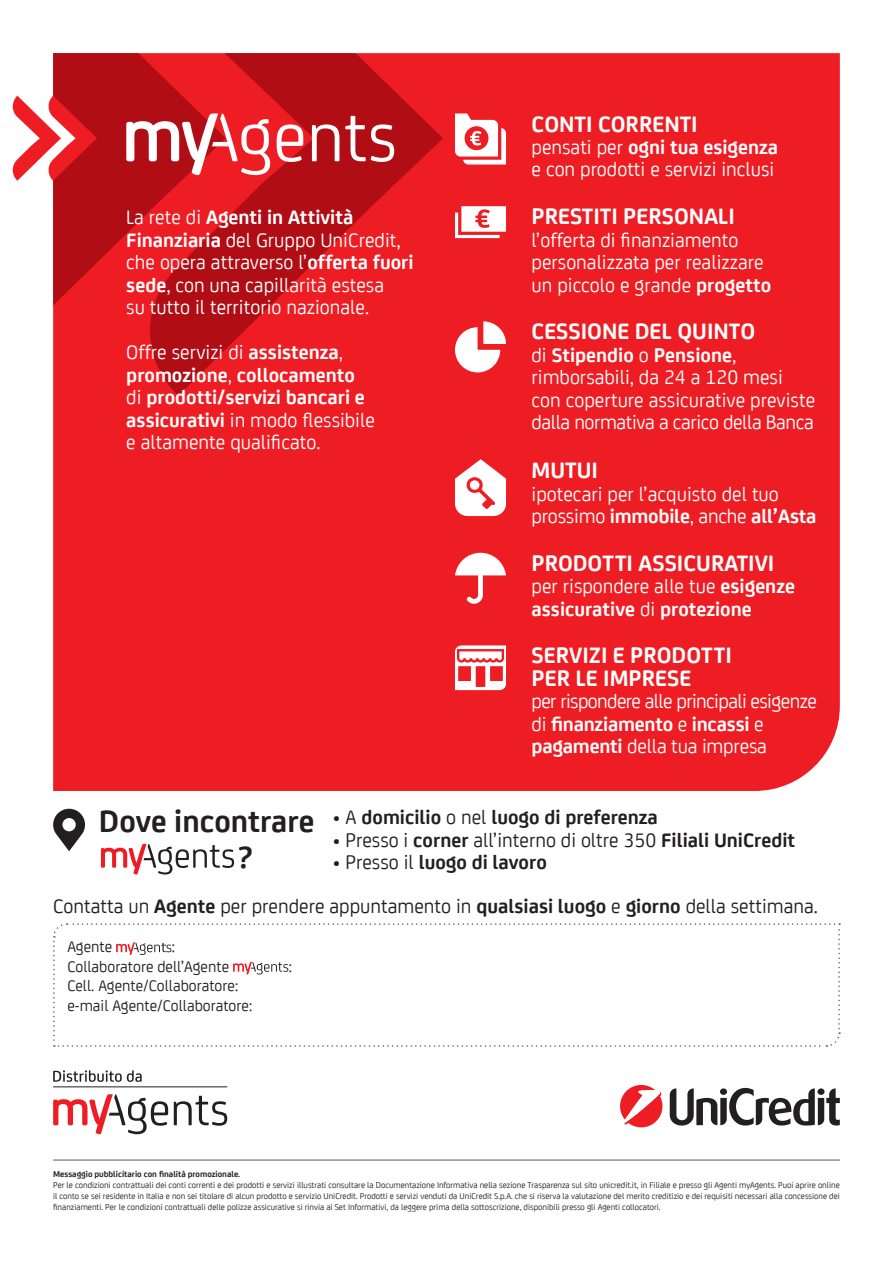
<style>
.page{position:relative;width:893px;height:1263px;background:#fff}
.page>*{position:absolute;margin:0;border:0;box-sizing:border-box;transform-origin:0 0}
.t1{font:700 33px/36px "Uni Credit";color:#231f20}
.t2{font:700 24px/22.5px "Uni Credit";color:#fff}
.t3{font:21px/22.5px "Uni Credit";color:#fff}
.t4{font:700 21px/22.5px "Uni Credit";color:#fff}
.t5{font:21px "Uni Credit";color:#231f20}
.t6{font:21px/22.5px "Uni Credit";letter-spacing:-.03em;color:#fff}
.t7{font:700 21px "Uni Credit";color:#231f20}
.t8{font:16.5px/19.5px "Uni Credit";color:#231f20}
.t9{font:9px/10.8px "Uni Credit";color:#231f20;text-align:justify}
.t10{font:700 9px "Uni Credit";color:#231f20}
.s1{font-weight:700}
.s2{font-weight:400}
</style>
<div class="page">
<div style="left:53px;top:53px;width:787px;height:738px;background:#ee1d23"></div>
<svg style="left:53px;top:53px;width:88px;height:343px;background:#cc141b"></svg>
<svg style="left:141px;top:53px;width:302px;height:343px;background:#d3161d"></svg>
<hr style="left:53px;top:1160px;width:787px;height:1px;background:#57585a">
<svg style="left:670px;top:1088px;width:170px;height:37px"></svg>
<svg style="left:620px;top:1085px;width:42px;height:42px"></svg>
<svg style="left:174px;top:1096px;width:53px;height:30px"></svg>
<svg style="left:53px;top:1094px;width:115px;height:41px"></svg>
<hr style="left:53px;top:1086px;width:174px;height:1px;background:#231f20">
<svg style="left:53px;top:1070px;width:89px;height:12px"></svg>
<svg style="left:53px;top:923px;width:788px;height:124px"></svg>
<svg style="left:53px;top:809px;width:32px;height:42px"></svg>
<svg style="left:455px;top:113px;width:51px;height:52px"></svg>
<svg style="left:277px;top:124px;width:26px;height:38px"></svg>
<svg style="left:312px;top:124px;width:27px;height:37px"></svg>
<svg style="left:345px;top:116px;width:49px;height:46px"></svg>
<svg style="left:126px;top:113px;width:144px;height:63px"></svg>
<svg style="left:455px;top:327px;width:45px;height:45px"></svg>
<svg style="left:483px;top:321px;width:23px;height:23px"></svg>
<svg style="left:455px;top:459px;width:51px;height:57px"></svg>
<svg style="left:455px;top:645px;width:51px;height:45px"></svg>
<svg style="left:455px;top:553px;width:51px;height:51px"></svg>
<svg style="left:455px;top:206px;width:51px;height:32px"></svg>
<svg style="left:12px;top:96px;width:85px;height:85px"></svg>
<svg style="left:101px;top:844px;width:133px;height:31px"></svg>
<h3 class="t3" style="left:126px;top:205px;width:289px">La rete di <span class="s1">Agenti in Attività Finanziaria</span> del Gruppo UniCredit, che opera attraverso l’<span class="s1">offerta fuori sede</span>, con una capillarità estesa<br>su tutto il territorio nazionale.</h3>
<h3 class="t4" style="left:126px;top:339px;width:250px"><span class="s2">Offre servizi di</span> assistenza<span class="s2">, </span>promozione<span class="s2">,</span> collocamento <span class="s2">di</span> prodotti/servizi bancari e assicurativi <span class="s2">in modo flessibile e altamente qualificato.</span></h3>
<h2 class="t2" style="left:531px;top:111px;width:168px">CONTI CORRENTI</h2>
<h3 class="t3" style="left:531px;top:135px;width:248px">pensati per <span class="s1">ogni tua esigenza </span>e con prodotti e servizi inclusi</h3>
<h2 class="t2" style="left:531px;top:203px;width:205px">PRESTITI PERSONALI</h2>
<h3 class="t3" style="left:531px;top:227px;width:241px">l’offerta di finanziamento personalizzata per realizzare un piccolo e grande <span class="s1">progetto</span></h3>
<h2 class="t2" style="left:531px;top:319px;width:225px">CESSIONE DEL QUINTO</h2>
<h3 class="t3" style="left:531px;top:342px;width:285px">di <span class="s1">Stipendio</span> o <span class="s1">Pensione</span>, rimborsabili, da 24 a 120 mesi con coperture assicurative previste dalla normativa a carico della Banca</h3>
<h2 class="t2" style="left:531px;top:457px;width:68px">MUTUI</h2>
<h3 class="t3" style="left:531px;top:481px;width:287px">ipotecari per l’acquisto del tuo prossimo <span class="s1">immobile</span>, anche <span class="s1">all’Asta</span></h3>
<h2 class="t2" style="left:531px;top:550px;width:244px">PRODOTTI ASSICURATIVI</h2>
<h3 class="t4" style="left:531px;top:574px;width:265px"><span class="s2">per rispondere alle tue</span> esigenze assicurative <span class="s2">di</span> protezione</h3>
<h2 class="t2" style="left:531px;top:643px;width:202px">SERVIZI E PRODOTTI<br>PER LE IMPRESE</h2>
<h3 class="t6" style="left:531px;top:689px;width:287px">per rispondere alle principali esigenze di <span class="s1">finanziamento</span> e <span class="s1">incassi</span> e <span class="s1">pagamenti</span> della tua impresa</h3>
<h1 class="t1" style="left:238px;top:801px;width:78px;text-indent:-139px">Dove incontrare ?</h1>
<h3 class="t5" style="left:53px;top:891px;width:766px">Contatta un <span class="s1">Agente</span> per prendere appuntamento in <span class="s1">qualsiasi luogo</span> e <span class="s1">giorno</span> della settimana.</h3>
<h3 class="t7" style="left:333px;top:801px;width:327px"><span class="s2">• A</span> domicilio <span class="s2">o nel</span> luogo di preferenza</h3>
<h3 class="t5" style="left:333px;top:825px;width:464px">• Presso i <span class="s1">corner</span> all’interno di oltre 350 <span class="s1">Filiali UniCredit</span></h3>
<h3 class="t7" style="left:333px;top:846px;width:216px"><span class="s2">• Presso il</span> luogo di lavoro</h3>
<h3 class="t8" style="left:67px;top:936px;width:46px">Agente</h3>
<h3 class="t8" style="left:67px;top:936px;width:163px;text-indent:104px">:<br>Collaboratore dell’Agente</h3>
<h3 class="t8" style="left:67px;top:975px;width:187px">Cell. Agente/Collaboratore: e-mail Agente/Collaboratore:</h3>
<h3 class="t8" style="left:288px;top:956px;width:5px">:</h3>
<p class="t10" style="left:53px;top:1168px;width:189px">Messaggio pubblicitario con finalità promozionale.</p>
<p class="t9" style="left:53px;top:1179px;width:788px">Per le condizioni contrattuali dei conti correnti e dei prodotti e servizi illustrati consultare la Documentazione Informativa nella sezione Trasparenza sul sito unicredit.it, in Filiale e presso gli Agenti myAgents. Puoi aprire online il conto se sei residente in Italia e non sei titolare di alcun prodotto e servizio UniCredit. Prodotti e servizi venduti da UniCredit S.p.A. che si riserva la valutazione del merito creditizio e dei requisiti necessari alla concessione dei finanziamenti. Per le condizioni contrattuali delle polizze assicurative si rinvia ai Set Informativi, da leggere prima della sottoscrizione, disponibili presso gli Agenti collocatori.</p>
</div>
